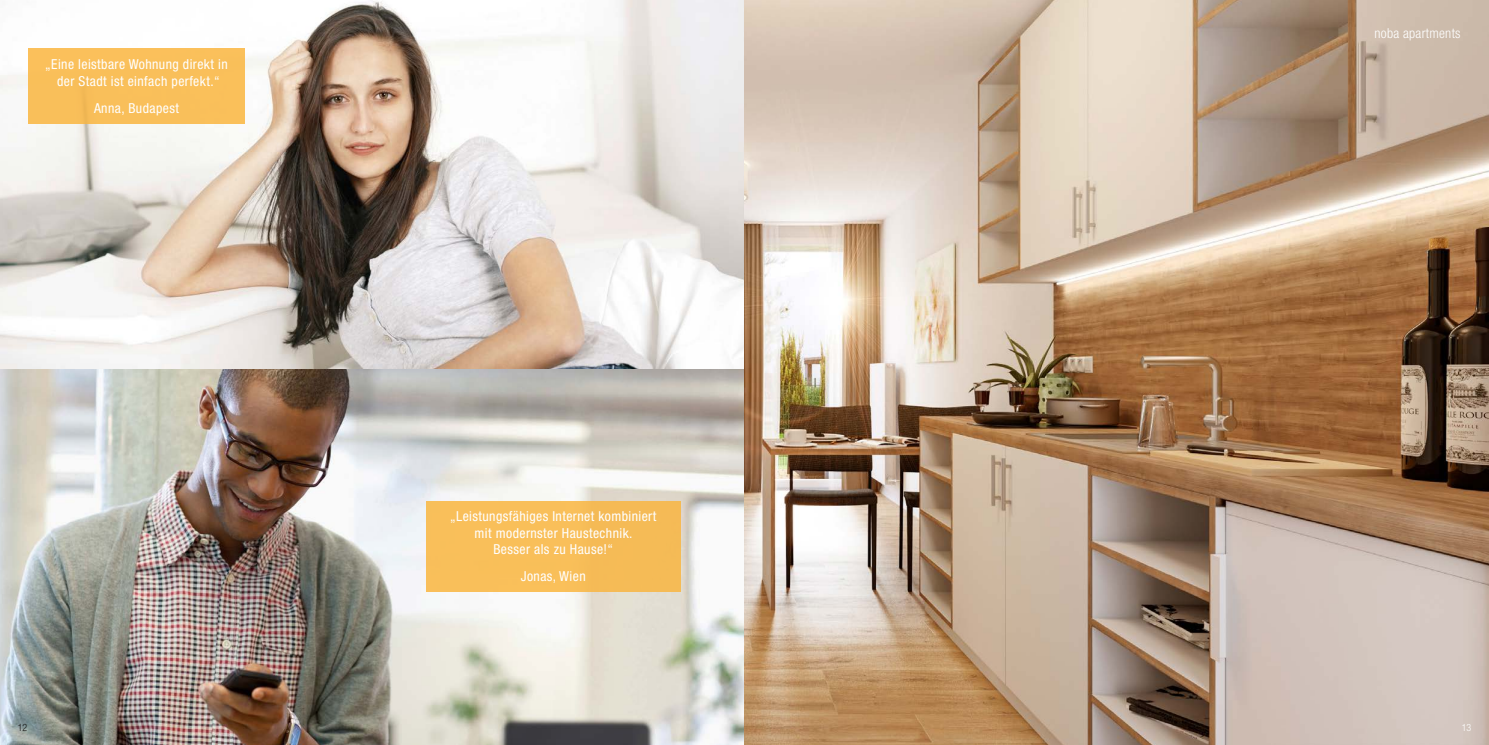
<style>
.page{position:relative;width:1489px;height:745px;background:#fff}
.page>*{position:absolute;margin:0;border:0;box-sizing:border-box;transform-origin:0 0}
.t1{font:condensed 13.75px/16.5px "Helvetica Neue LT Std";letter-spacing:.03em;color:#fff;text-align:center}
.t2{font:300 condensed 13.75px "Helvetica Neue LT Std";letter-spacing:.02em;color:#fff}
.t3{font:300 condensed 10px "Helvetica Neue LT Std";color:#1d1d1b}
.t4{font:300 condensed 10px "Helvetica Neue LT Std";color:#fff}
</style>
<div class="page">
<img style="left:0;top:0;width:1488px;height:744px">
<div style="left:28px;top:48px;width:217px;height:76px;background:#f9bf5a"></div>
<div style="left:426px;top:500px;width:254px;height:91px;background:#f9bf59"></div>
<p class="t1" style="left:45px;top:56px;width:184px">„Eine leistbare Wohnung direkt in der Stadt ist einfach perfekt.“</p>
<p class="t1" style="left:94px;top:100px;width:86px">Anna, Budapest</p>
<p class="t1" style="left:450px;top:507px;width:207px">„Leistungsfähiges Internet kombiniert mit modernster Haustechnik.<br>Besser als zu Hause!“</p>
<p class="t1" style="left:521px;top:567px;width:66px">Jonas, Wien</p>
<p class="t2" style="left:1374px;top:25px;width:88px">noba apartments</p>
<p class="t3" style="left:18px;top:721px;width:11px">12</p>
<p class="t4" style="left:1461px;top:721px;width:11px">13</p>
</div>
